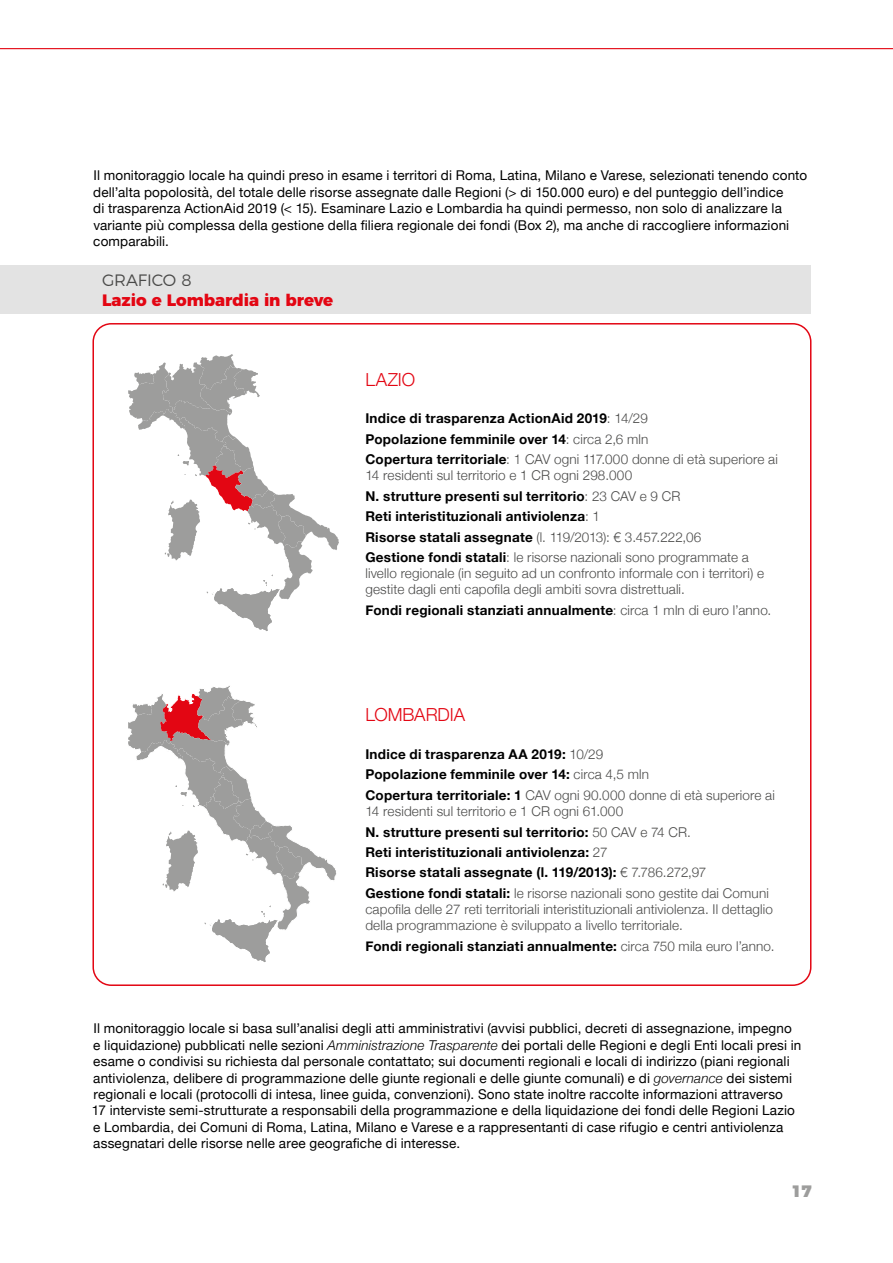
<style>
.page{position:relative;width:893px;height:1263px;background:#fff}
.page>*{position:absolute;margin:0;border:0;box-sizing:border-box;transform-origin:0 0}
.t1{font:300 18px "Helvetica Neue";color:#e30613}
.t2{font:800 16.5px "Montserrat";color:#e30613}
.t3{font:300 16.5px "Montserrat";letter-spacing:-.01em;color:#4a4a49}
.t4{font:900 16.5px "Montserrat";color:#9d9d9c}
.t5{font:13.5px/16.4px "Helvetica Neue";letter-spacing:.01em;color:#000}
.t6{font:700 13.5px/20.4px "Helvetica Neue";letter-spacing:.02em;color:#000}
.t7{font:300 13.5px/20.4px "Helvetica Neue";letter-spacing:.01em;color:#4a4a49}
.s1{font-weight:300;color:#4a4a49}
.s2{font-weight:700;color:#000}
.s3{font-weight:300;font-style:italic}
</style>
<div class="page">
<hr style="left:0;top:48px;width:893px;height:1px;background:#e30613">
<div style="left:0;top:266px;width:811px;height:48px;background:#e3e3e3"></div>
<svg style="left:128px;top:354px;width:211px;height:277px"></svg>
<svg style="left:128px;top:686px;width:209px;height:276px"></svg>
<p class="t5" style="left:93px;top:168px;width:715px">Il monitoraggio locale ha quindi preso in esame i territori di Roma, Latina, Milano e Varese, selezionati tenendo conto dell’alta popolosità, del totale delle risorse assegnate dalle Regioni (&gt; di 150.000 euro) e del punteggio dell’indice<br>di trasparenza ActionAid 2019 (&lt; 15). Esaminare Lazio e Lombardia ha quindi permesso, non solo di analizzare la variante più complessa della gestione della filiera regionale dei fondi (Box 2), ma anche di raccogliere informazioni comparabili.</p>
<p class="t3" style="left:102px;top:267px;width:91px">GRAFICO 8</p>
<p class="t2" style="left:102px;top:286px;width:233px">Lazio e Lombardia in breve</p>
<h1 class="t1" style="left:365px;top:365px;width:51px">LAZIO</h1>
<p class="t6" style="left:365px;top:408px;width:414px">Indice di trasparenza ActionAid 2019<span class="s1">: 14/29<br></span>Popolazione femminile over 14<span class="s1">: circa 2,6 mln<br></span>Copertura territoriale<span class="s1">: 1 CAV ogni 117.000 donne di età superiore ai</span></p>
<p class="t7" style="left:365px;top:464px;width:385px">14 residenti sul territorio e 1 CR ogni 298.000<br><span class="s2">N. strutture presenti sul territorio</span>: 23 CAV e 9 CR<br><span class="s2">Reti interistituzionali antiviolenza</span>: 1<br><span class="s2">Risorse statali assegnate</span> (l. 119/2013): € 3.457.222,06<br><span class="s2">Gestione fondi statali</span>: le risorse nazionali sono programmate a</p>
<p class="t7" style="left:365px;top:564px;width:400px;line-height:16.2px">livello regionale (in seguito ad un confronto informale con i territori) e gestite dagli enti capofila degli ambiti sovra distrettuali.</p>
<p class="t6" style="left:365px;top:600px;width:407px">Fondi regionali stanziati annualmente<span class="s1">: circa 1 mln di euro l’anno.</span></p>
<h1 class="t1" style="left:365px;top:700px;width:101px">LOMBARDIA</h1>
<p class="t6" style="left:365px;top:744px;width:411px">Indice di trasparenza AA 2019: <span class="s1">10/29<br></span>Popolazione femminile over 14: <span class="s1">circa 4,5 mln<br></span>Copertura territoriale: 1 <span class="s1">CAV ogni 90.000 donne di età superiore ai</span></p>
<p class="t6" style="left:365px;top:801px;width:405px"><span class="s1">14 residenti sul territorio e 1 CR ogni 61.000<br></span>N. strutture presenti sul territorio: <span class="s1">50 CAV e 74 CR.<br></span>Reti interistituzionali antiviolenza: <span class="s1">27<br></span>Risorse statali assegnate (l. 119/2013): <span class="s1">€ 7.786.272,97<br></span>Gestione fondi statali: <span class="s1">le risorse nazionali sono gestite dai Comuni</span></p>
<p class="t7" style="left:365px;top:900px;width:409px;line-height:16.2px">capofila delle 27 reti territoriali interistituzionali antiviolenza. Il dettaglio della programmazione è sviluppato a livello territoriale.</p>
<p class="t6" style="left:365px;top:936px;width:411px">Fondi regionali stanziati annualmente: <span class="s1">circa 750 mila euro l’anno.</span></p>
<p class="t5" style="left:92px;top:1021px;width:711px">Il monitoraggio locale si basa sull’analisi degli atti amministrativi (avvisi pubblici, decreti di assegnazione, impegno<br>e liquidazione) pubblicati nelle sezioni <span class="s3">Amministrazione Trasparente</span> dei portali delle Regioni e degli Enti locali presi in esame o condivisi su richiesta dal personale contattato; sui documenti regionali e locali di indirizzo (piani regionali antiviolenza, delibere di programmazione delle giunte regionali e delle giunte comunali) e di <span class="s3">governance</span> dei sistemi regionali e locali (protocolli di intesa, linee guida, convenzioni). Sono state inoltre raccolte informazioni attraverso<br>17 interviste semi-strutturate a responsabili della programmazione e della liquidazione dei fondi delle Regioni Lazio e Lombardia, dei Comuni di Roma, Latina, Milano e Varese e a rappresentanti di case rifugio e centri antiviolenza assegnatari delle risorse nelle aree geografiche di interesse.</p>
<p class="t4" style="left:791px;top:1178px;width:22px">17</p>
</div>
